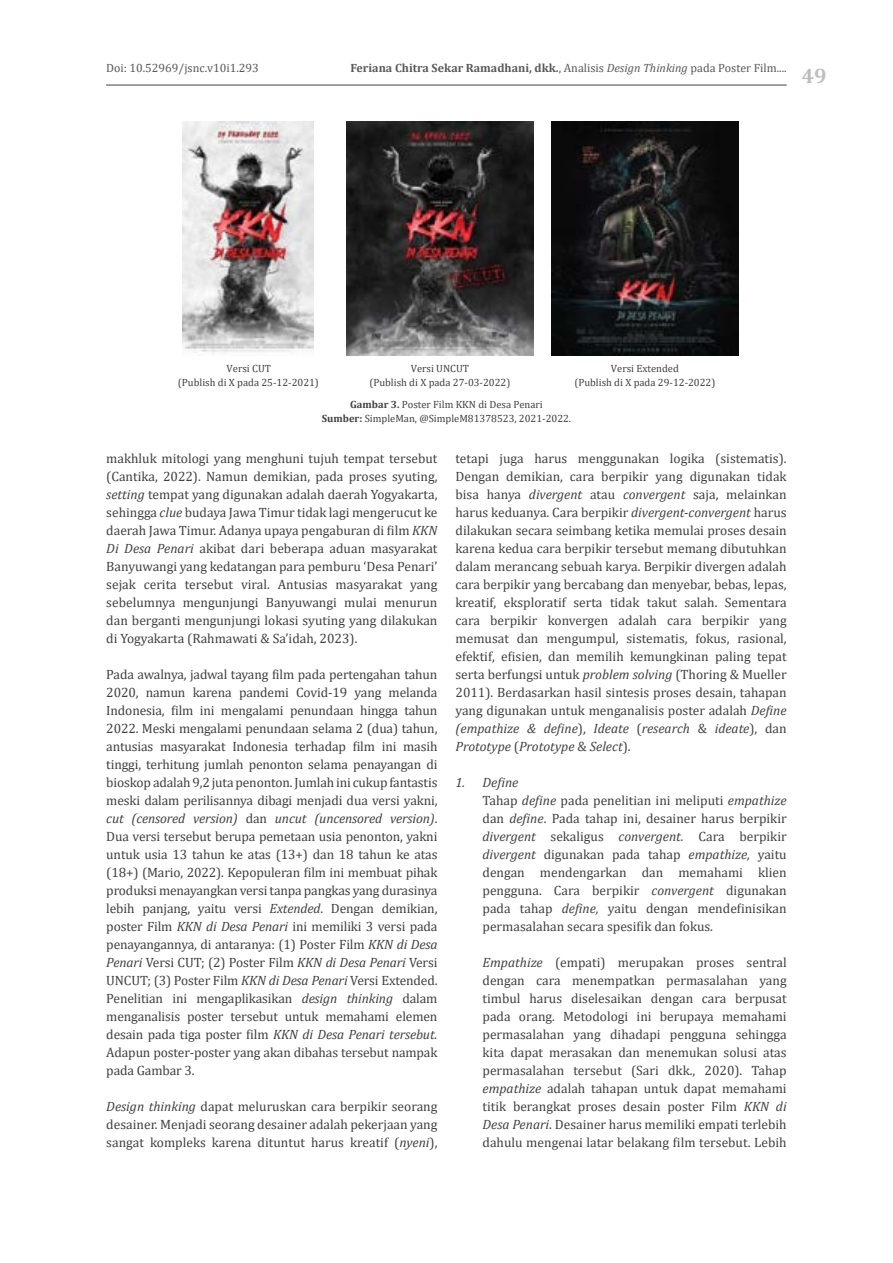
<style>
.page{position:relative;width:893px;height:1263px;background:#fff}
.page>*{position:absolute;margin:0;border:0;box-sizing:border-box;transform-origin:0 0}
.t1{font:700 21px "Cambria";color:#bcbec0}
.t2{font:13.5px/18px "Cambria";color:#414042;text-align:justify}
.t3{font:700 12px "Cambria";color:#58595b}
.t4{font:12px "Cambria";color:#58595b}
.t5{font:10.5px/13.5px "Cambria";color:#414042;text-align:center}
.s1{font-weight:400}
.s2{font-weight:400;font-style:italic}
.s3{font-weight:700}
.s4{font-style:italic}
</style>
<div class="page">
<img style="left:182px;top:121px;width:132px;height:233px">
<img style="left:346px;top:121px;width:188px;height:234px">
<img style="left:551px;top:121px;width:188px;height:234px">
<hr style="left:106px;top:85px;width:681px;height:1px;background:#414042">
<p class="t4" style="left:106px;top:60px;width:154px">Doi: 10.52969/jsnc.v10i1.293</p>
<p class="t3" style="left:351px;top:59px;width:438px">Feriana Chitra Sekar Ramadhani, dkk.<span class="s1">, Analisis</span> <span class="s2">Design Thinking</span> <span class="s1">pada Poster Film....</span></p>
<h1 class="t1" style="left:802px;top:61px;width:26px">49</h1>
<p class="t5" style="left:178px;top:362px;width:143px">Versi CUT<br>(Publish di X pada 25-12-2021)</p>
<p class="t5" style="left:369px;top:362px;width:143px">Versi UNCUT<br>(Publish di X pada 27-03-2022)</p>
<p class="t5" style="left:574px;top:362px;width:143px">Versi Extended<br>(Publish di X pada 29-12-2022)</p>
<p class="t5" style="left:322px;top:398px;width:251px"><span class="s3">Gambar 3.</span> Poster Film KKN di Desa Penari<br><span class="s3">Sumber:</span> SimpleMan, @SimpleM81378523, 2021-2022.</p>
<p class="t2" style="left:106px;top:449px;width:333px">makhluk mitologi yang menghuni tujuh tempat tersebut (Cantika, 2022). Namun demikian, pada proses syuting, <span class="s4">setting</span> tempat yang digunakan adalah daerah Yogyakarta, sehingga <span class="s4">clue</span> budaya Jawa Timur tidak lagi mengerucut ke daerah Jawa Timur. Adanya upaya pengaburan di film <span class="s4">KKN Di Desa Penari</span> akibat dari beberapa aduan masyarakat Banyuwangi yang kedatangan para pemburu ‘Desa Penari’ sejak cerita tersebut viral. Antusias masyarakat yang sebelumnya mengunjungi Banyuwangi mulai menurun dan berganti mengunjungi lokasi syuting yang dilakukan di Yogyakarta (Rahmawati &amp; Sa’idah, 2023).</p>
<p class="t2" style="left:106px;top:665px;width:333px">Pada awalnya, jadwal tayang film pada pertengahan tahun 2020, namun karena pandemi Covid-19 yang melanda Indonesia, film ini mengalami penundaan hingga tahun 2022. Meski mengalami penundaan selama 2 (dua) tahun, antusias masyarakat Indonesia terhadap film ini masih tinggi, terhitung jumlah penonton selama penayangan di bioskop adalah 9,2 juta penonton. Jumlah ini cukup fantastis meski dalam perilisannya dibagi menjadi dua versi yakni, <span class="s4">cut (censored version)</span> dan <span class="s4">uncut (uncensored version)</span>.<br>Dua versi tersebut berupa pemetaan usia penonton, yakni untuk usia 13 tahun ke atas (13+) dan 18 tahun ke atas (18+) (Mario, 2022). Kepopuleran film ini membuat pihak produksi menayangkan versi tanpa pangkas yang durasinya lebih panjang, yaitu versi <span class="s4">Extended</span>. Dengan demikian, poster Film <span class="s4">KKN di Desa Penari</span> ini memiliki 3 versi pada penayangannya, di antaranya: (1) Poster Film <span class="s4">KKN di Desa Penari</span> Versi CUT; (2) Poster Film <span class="s4">KKN di Desa Penari</span> Versi UNCUT; (3) Poster Film <span class="s4">KKN di Desa Penari</span> Versi Extended.<br>Penelitian ini mengaplikasikan <span class="s4">design thinking</span> dalam menganalisis poster tersebut untuk memahami elemen desain pada tiga poster film <span class="s4">KKN di Desa Penari tersebut.<br></span>Adapun poster-poster yang akan dibahas tersebut nampak pada Gambar 3.</p>
<p class="t2" style="left:106px;top:1097px;width:333px"><span class="s4">Design thinking</span> dapat meluruskan cara berpikir seorang desainer. Menjadi seorang desainer adalah pekerjaan yang sangat kompleks karena dituntut harus kreatif (<span class="s4">nyeni</span>),</p>
<p class="t2" style="left:455px;top:449px;width:333px">tetapi juga harus menggunakan logika (sistematis).<br>Dengan demikian, cara berpikir yang digunakan tidak bisa hanya <span class="s4">divergent</span> atau <span class="s4">convergent</span> saja, melainkan harus keduanya. Cara berpikir <span class="s4">divergent-convergent</span> harus dilakukan secara seimbang ketika memulai proses desain karena kedua cara berpikir tersebut memang dibutuhkan dalam merancang sebuah karya. Berpikir divergen adalah cara berpikir yang bercabang dan menyebar, bebas, lepas, kreatif, eksploratif serta tidak takut salah. Sementara cara berpikir konvergen adalah cara berpikir yang memusat dan mengumpul, sistematis, fokus, rasional, efektif, efisien, dan memilih kemungkinan paling tepat serta berfungsi untuk <span class="s4">problem solving</span> (Thoring &amp; Mueller 2011). Berdasarkan hasil sintesis proses desain, tahapan yang digunakan untuk menganalisis poster adalah <span class="s4">Define (empathize &amp; define</span>), <span class="s4">Ideate</span> (<span class="s4">research</span> &amp; <span class="s4">ideate</span>), dan <span class="s4">Prototype</span> (<span class="s4">Prototype</span> &amp; <span class="s4">Select</span>).</p>
<p class="t2" style="left:482px;top:773px;width:306px;text-align:left;text-indent:-27px"><span class="s4">1. Define<br></span>Tahap <span class="s4">define</span> pada penelitian ini meliputi <span class="s4">empathize </span>dan <span class="s4">define</span>. Pada tahap ini, desainer harus berpikir <span class="s4">divergent</span> sekaligus <span class="s4">convergent.</span> Cara berpikir <span class="s4">divergent</span> digunakan pada tahap <span class="s4">empathize,</span> yaitu dengan mendengarkan dan memahami klien pengguna. Cara berpikir <span class="s4">convergent</span> digunakan pada tahap <span class="s4">define,</span> yaitu dengan mendefinisikan permasalahan secara spesifik dan fokus.</p>
<p class="t2" style="left:482px;top:953px;width:306px"><span class="s4">Empathize</span> (empati) merupakan proses sentral dengan cara menempatkan permasalahan yang timbul harus diselesaikan dengan cara berpusat pada orang. Metodologi ini berupaya memahami permasalahan yang dihadapi pengguna sehingga kita dapat merasakan dan menemukan solusi atas permasalahan tersebut (Sari dkk., 2020). Tahap <span class="s4">empathize</span> adalah tahapan untuk dapat memahami titik berangkat proses desain poster Film <span class="s4">KKN di Desa Penari</span>. Desainer harus memiliki empati terlebih dahulu mengenai latar belakang film tersebut. Lebih</p>
</div>
